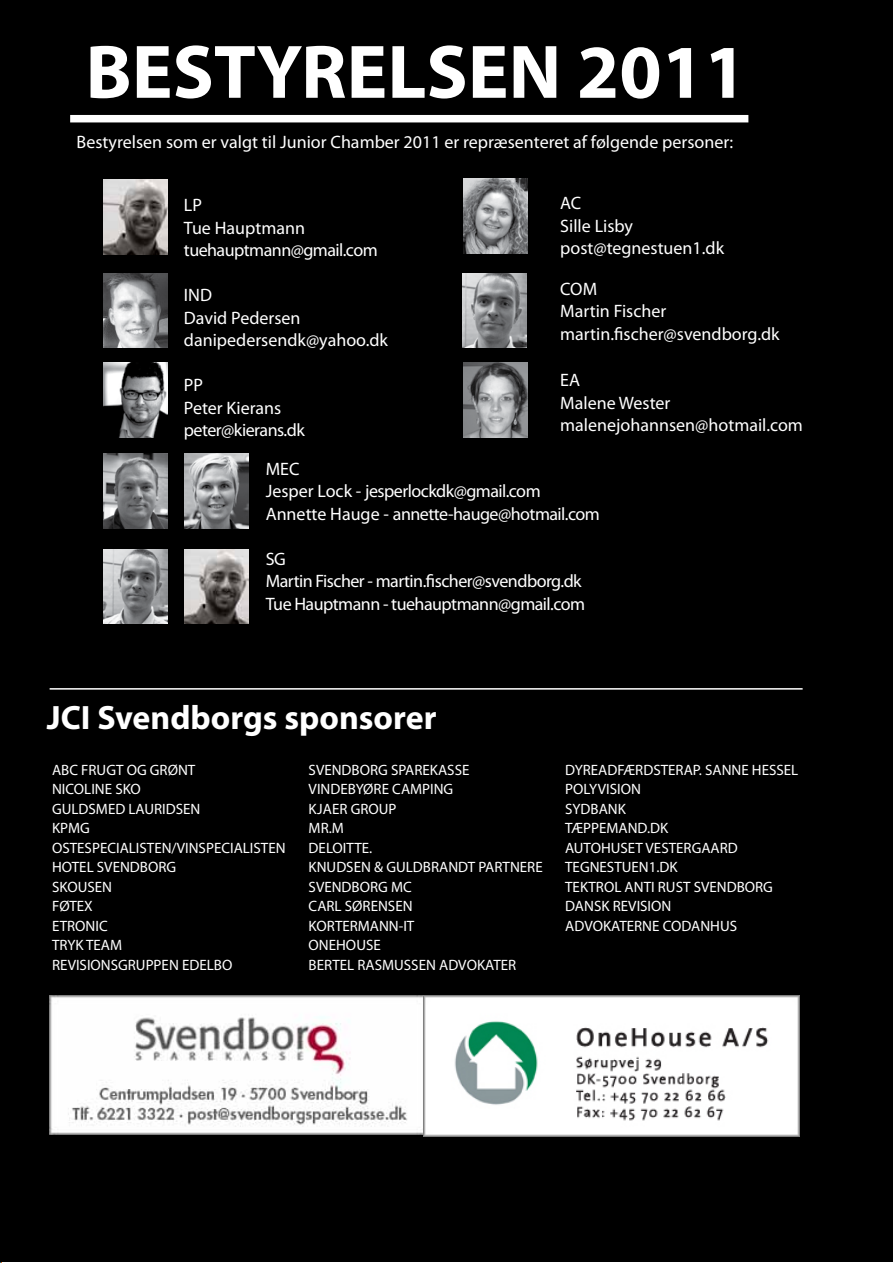
<style>
.page{position:relative;width:893px;height:1263px;background:#fff}
.page>*{position:absolute;margin:0;border:0;box-sizing:border-box;transform-origin:0 0}
.t1{font:700 76.5px "Myriad Pro";color:#fff}
.t2{font:700 33.9px "Myriad Pro";color:#fff}
.t3{font:18px/22.5px "Myriad Pro";color:#fff}
.t4{font:18px/22.5px "Myriad Pro";letter-spacing:-.03em;color:#fff}
.t5{font:18px/22.5px "Myriad Pro";letter-spacing:-.02em;color:#fff}
.t6{font:15px/19.5px "Myriad Pro";color:#fff}
</style>
<div class="page">
<div style="left:0;top:0;width:893px;height:1261px;background:#000"></div>
<img style="left:103px;top:180px;width:64px;height:74px">
<img style="left:103px;top:273px;width:64px;height:75px">
<img style="left:103px;top:363px;width:64px;height:74px">
<img style="left:103px;top:454px;width:64px;height:74px">
<img style="left:103px;top:549px;width:64px;height:74px">
<img style="left:184px;top:454px;width:65px;height:74px">
<img style="left:184px;top:549px;width:65px;height:74px">
<img style="left:462px;top:273px;width:64px;height:75px">
<div style="left:70px;top:115px;width:678px;height:7px;background:#fff"></div>
<img style="left:49px;top:995px;width:374px;height:140px">
<img style="left:423px;top:995px;width:376px;height:141px">
<hr style="left:50px;top:688px;width:753px;height:2px;background:#fff">
<img style="left:463px;top:179px;width:65px;height:74px">
<img style="left:463px;top:363px;width:65px;height:74px">
<h1 class="t1" style="left:86px;top:22px;width:663px">BESTYRELSEN 2011</h1>
<p class="t3" style="left:77px;top:130px;width:658px">Bestyrelsen som er valgt til Junior Chamber 2011 er repræsenteret af følgende personer:</p>
<p class="t4" style="left:184px;top:193px;width:195px">LP<br>Tue Hauptmann tuehauptmann@gmail.com</p>
<p class="t3" style="left:184px;top:283px;width:206px">IND<br>David Pedersen danipedersendk@yahoo.dk</p>
<p class="t5" style="left:184px;top:373px;width:122px">PP<br>Peter Kierans peter@kierans.dk</p>
<p class="t3" style="left:560px;top:192px;width:165px">AC<br>Sille Lisby post@tegnestuen1.dk</p>
<p class="t3" style="left:560px;top:277px;width:221px">COM<br>Martin Fischer martin.fischer@svendborg.dk</p>
<p class="t3" style="left:560px;top:369px;width:244px;line-height:22px">EA<br>Malene Wester malenejohannsen@hotmail.com</p>
<p class="t4" style="left:266px;top:457px;width:336px">MEC<br>Jesper Lock - jesperlockdk@gmail.com<br>Annette Hauge - annette-hauge@hotmail.com</p>
<p class="t4" style="left:266px;top:547px;width:321px">SG<br>Martin Fischer - martin.fischer@svendborg.dk<br>Tue Hauptmann - tuehauptmann@gmail.com</p>
<h2 class="t2" style="left:47px;top:696px;width:391px">JCI Svendborgs sponsorer</h2>
<p class="t6" style="left:52px;top:759px;width:235px">ABC FRUGT OG GRØNT<br>NICOLINE SKO<br>GULDSMED LAURIDSEN<br>KPMG<br>OSTESPECIALISTEN/VINSPECIALISTEN<br>HOTEL SVENDBORG<br>SKOUSEN<br>FØTEX<br>ETRONIC<br>TRYK TEAM<br>REVISIONSGRUPPEN EDELBO</p>
<p class="t6" style="left:309px;top:759px;width:236px">SVENDBORG SPAREKASSE<br>VINDEBYØRE CAMPING<br>KJAER GROUP<br>MR.M<br>DELOITTE.<br>KNUDSEN &amp; GULDBRANDT PARTNERE<br>SVENDBORG MC<br>CARL SØRENSEN<br>KORTERMANN-IT<br>ONEHOUSE<br>BERTEL RASMUSSEN ADVOKATER</p>
<p class="t6" style="left:565px;top:759px;width:235px">DYREADFÆRDSTERAP. SANNE HESSEL<br>POLYVISION<br>SYDBANK<br>TÆPPEMAND.DK<br>AUTOHUSET VESTERGAARD<br>TEGNESTUEN1.DK<br>TEKTROL ANTI RUST SVENDBORG<br>DANSK REVISION<br>ADVOKATERNE CODANHUS</p>
</div>
